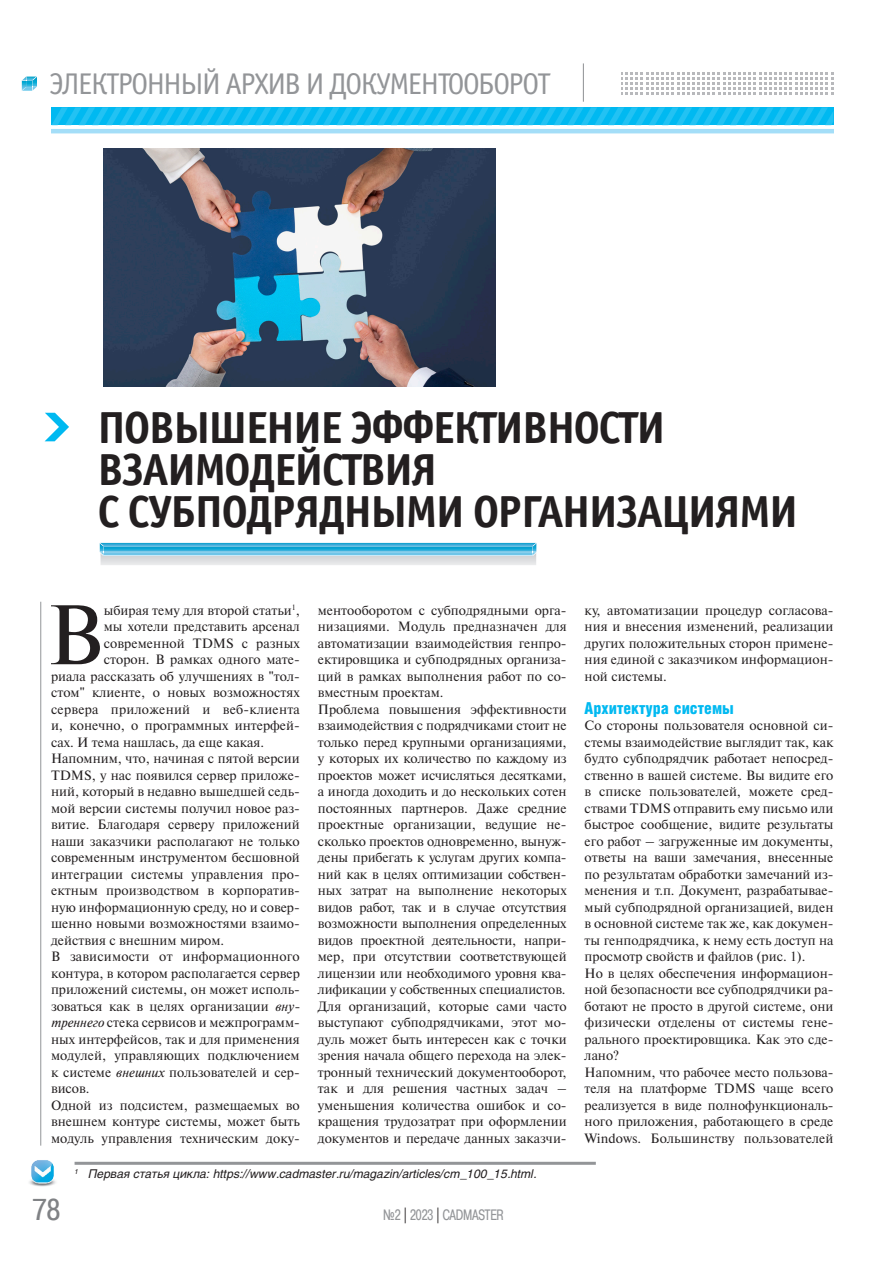
<style>
.page{position:relative;width:893px;height:1263px;background:#fff}
.page>*{position:absolute;margin:0;border:0;box-sizing:border-box;transform-origin:0 0}
.t1{font:84.15px "Newton C";color:#231f20}
.t2{font:700 45px/42px "Officina Sans C";letter-spacing:-.04em;color:#231f20}
.t3{font:30px "Officina Sans C";letter-spacing:-.05em;color:#939598}
.t4{font:30px "Pragmatica Cond C";color:#808285;scale:1.07 1}
.t5{font:900 16.5px "Helios Cond";color:#00b9f1}
.t6{font:15px "Pragmatica Cond C";color:#939598;scale:.9 1}
.t7{font:13.5px/16.5px "Newton C";color:#231f20}
.t8{font:13.5px "Newton C";letter-spacing:.02em;color:#231f20}
.t9{font:italic 12px "Helios";color:#231f20}
.s1{font-style:italic}
.s2{color:#231f20}
</style>
<div class="page">
<svg style="left:21px;top:76px;width:16px;height:15px"></svg>
<hr style="left:583px;top:63px;width:1px;height:39px;background:#939598">
<svg style="left:621px;top:72px;width:212px;height:23px"></svg>
<svg style="left:51px;top:107px;width:782px;height:18px;background:#0fbcf1"></svg>
<hr style="left:51px;top:129px;width:782px;height:4px;background:#a4def8">
<hr style="left:40px;top:602px;width:1px;height:543px;background:#939598">
<svg style="left:45px;top:413px;width:24px;height:28px"></svg>
<hr style="left:75px;top:1162px;width:521px;height:3px;background:#939598">
<img style="left:29px;top:1160px;width:27px;height:27px">
<svg style="left:99px;top:542px;width:438px;height:23px;background:#8fcbe1"></svg>
<img style="left:103px;top:149px;width:392px;height:238px">
<h3 class="t3" style="left:49px;top:67px;width:503px">ЭЛЕКТРОННЫЙ АРХИВ И ДОКУМЕНТООБОРОТ</h3>
<h2 class="t2" style="left:97px;top:408px;width:702px">ПОВЫШЕНИЕ ЭФФЕКТИВНОСТИ<br>ВЗАИМОДЕЙСТВИЯ<br>С СУБПОДРЯДНЫМИ ОРГАНИЗАЦИЯМИ</h2>
<h1 class="t1" style="left:47px;top:589px;width:58px">В</h1>
<p class="t7" style="left:104px;top:602px;width:197px">ыбирая тему для второй статьи<sup>1</sup>,</p>
<p class="t7" style="left:104px;top:618px;width:197px">мы хотели представить арсенал</p>
<p class="t7" style="left:104px;top:635px;width:197px">современной TDMS с разных</p>
<p class="t7" style="left:104px;top:651px;width:197px">сторон. В рамках одного мате-</p>
<p class="t7" style="left:51px;top:668px;width:250px">риала рассказать об улучшениях в "тол-</p>
<p class="t7" style="left:51px;top:684px;width:250px">стом" клиенте, о новых возможностях</p>
<p class="t8" style="left:51px;top:702px;width:250px">сервера приложений и веб-клиента</p>
<p class="t7" style="left:51px;top:717px;width:250px">и, конечно, о программных интерфей-</p>
<p class="t7" style="left:51px;top:734px;width:215px">сах. И тема нашлась, да еще какая.</p>
<p class="t7" style="left:51px;top:750px;width:250px">Напомним, что, начиная с пятой версии</p>
<p class="t7" style="left:51px;top:767px;width:250px">TDMS, у нас появился сервер приложе-</p>
<p class="t7" style="left:51px;top:783px;width:250px">ний, который в недавно вышедшей седь-</p>
<p class="t7" style="left:51px;top:800px;width:250px">мой версии системы получил новое раз-</p>
<p class="t7" style="left:51px;top:816px;width:250px">витие. Благодаря серверу приложений</p>
<p class="t7" style="left:51px;top:833px;width:250px">наши заказчики располагают не только</p>
<p class="t7" style="left:51px;top:849px;width:250px">современным инструментом бесшовной</p>
<p class="t7" style="left:51px;top:866px;width:250px">интеграции системы управления про-</p>
<p class="t7" style="left:51px;top:882px;width:250px">ектным производством в корпоратив-</p>
<p class="t7" style="left:51px;top:899px;width:250px">ную информационную среду, но и совер-</p>
<p class="t7" style="left:51px;top:915px;width:250px">шенно новыми возможностями взаимо-</p>
<p class="t7" style="left:51px;top:932px;width:175px">действия с внешним миром.</p>
<p class="t7" style="left:51px;top:948px;width:250px">В зависимости от информационного</p>
<p class="t7" style="left:51px;top:965px;width:250px">контура, в котором располагается сервер</p>
<p class="t7" style="left:51px;top:981px;width:250px">приложений системы, он может исполь-</p>
<p class="t7" style="left:51px;top:998px;width:250px">зоваться как в целях организации <span class="s1">вну-</span></p>
<p class="t7" style="left:51px;top:1014px;width:250px"><span class="s1">треннего</span> стека сервисов и межпрограмм-</p>
<p class="t7" style="left:51px;top:1031px;width:250px">ных интерфейсов, так и для применения</p>
<p class="t7" style="left:51px;top:1047px;width:250px">модулей, управляющих подключением</p>
<p class="t7" style="left:51px;top:1064px;width:250px">к системе <span class="s1">внешних</span> пользователей и сер-</p>
<p class="t7" style="left:51px;top:1080px;width:40px">висов.</p>
<p class="t7" style="left:51px;top:1097px;width:250px">Одной из подсистем, размещаемых во</p>
<p class="t7" style="left:51px;top:1113px;width:250px">внешнем контуре системы, может быть</p>
<p class="t7" style="left:51px;top:1130px;width:250px">модуль управления техническим доку-</p>
<p class="t7" style="left:318px;top:602px;width:250px">ментооборотом с субподрядными орга&shy;низациями. Модуль предназначен для автоматизации взаимодействия генпро&shy;ектировщика и субподрядных организа&shy;ций в рамках выполнения работ по со&shy;вместным проектам.<br>Проблема повышения эффективности взаимодействия с подрядчиками стоит не только перед крупными организациями, у которых их количество по каждому из проектов может исчисляться десятками, а иногда доходить и до нескольких сотен постоянных партнеров. Даже средние проектные организации, ведущие не&shy;сколько проектов одновременно, вынуж&shy;дены прибегать к услугам других компа&shy;ний как в целях оптимизации собствен&shy;ных затрат на выполнение некоторых видов работ, так и в случае отсутствия возможности выполнения определенных видов проектной деятельности, напри&shy;мер, при отсутствии соответствующей лицензии или необходимого уровня ква&shy;лификации у собственных специалистов.<br>Для организаций, которые сами часто выступают субподрядчиками, этот мо&shy;дуль может быть интересен как с точки зрения начала общего перехода на элек&shy;тронный технический документооборот, так и для решения частных задач – уменьшения количества ошибок и со&shy;кращения трудозатрат при оформлении документов и передаче данных заказчи-</p>
<p class="t7" style="left:585px;top:602px;width:250px;text-align:justify">ку, автоматизации процедур согласова&shy;ния и внесения изменений, реализации других положительных сторон примене&shy;ния единой с заказчиком информацион&shy;ной системы.</p>
<p class="t5" style="left:585px;top:698px;width:151px">Архитектура системы</p>
<p class="t7" style="left:585px;top:717px;width:250px">Со стороны пользователя основной си&shy;стемы взаимодействие выглядит так, как будто субподрядчик работает непосред&shy;ственно в вашей системе. Вы видите его в списке пользователей, можете сред&shy;ствами TDMS отправить ему письмо или быстрое сообщение, видите результаты его работ – загруженные им документы, ответы на ваши замечания, внесенные по результатам обработки замечаний из&shy;менения и т.п. Документ, разрабатывае&shy;мый субподрядной организацией, виден в основной системе так же, как докумен&shy;ты генподрядчика, к нему есть доступ на просмотр свойств и файлов (рис. 1).<br>Но в целях обеспечения информацион&shy;ной безопасности все субподрядчики ра&shy;ботают не просто в другой системе, они физически отделены от системы гене&shy;рального проектировщика. Как это сде&shy;лано?<br>Напомним, что рабочее место пользова&shy;теля на платформе TDMS чаще всего реализуется в виде полнофункциональ&shy;ного приложения, работающего в среде Windows. Большинству пользователей</p>
<p class="t9" style="left:75px;top:1166px;width:464px"><sup>1</sup> Первая статья цикла: https://www.cadmaster.ru/magazin/articles/cm_100_15.html.</p>
<h3 class="t4" style="left:33px;top:1192px;width:27px">78</h3>
<p class="t6" style="left:383px;top:1206px;width:135px">№2 <span class="s2">|</span> 2023 <span class="s2">|</span> CADMASTER</p>
</div>
